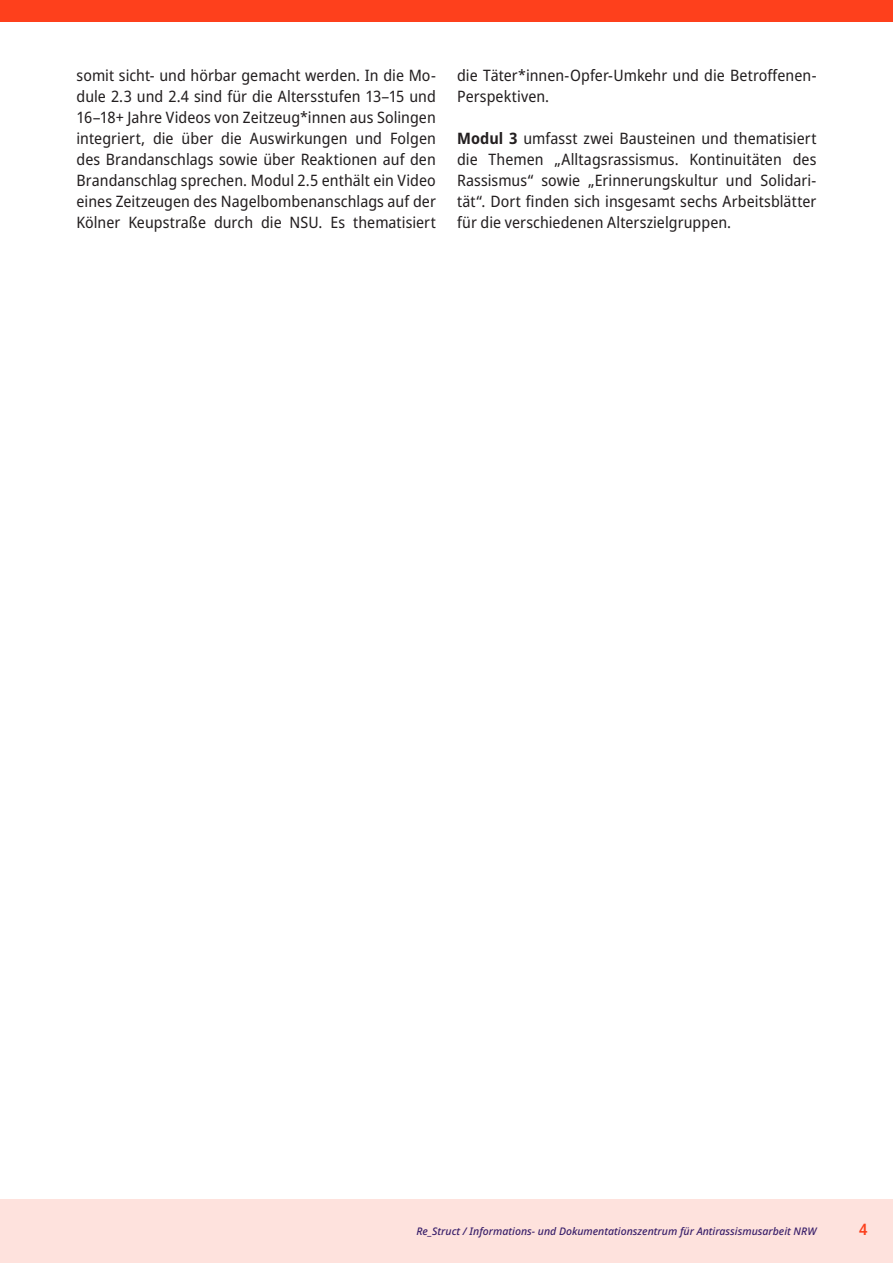
<style>
.page{position:relative;width:893px;height:1263px;background:#fff}
.page>*{position:absolute;margin:0;border:0;box-sizing:border-box;transform-origin:0 0}
.t1{font:semi-condensed 15.75px/21px "Noto Sans";letter-spacing:.005em;color:#231f20;text-align:justify}
.t2{font:600 semi-condensed 15.75px "Noto Sans";color:#fb401d}
.t3{font:italic 500 10.5px "Noto Sans";color:#391f6a}
.s1{font-weight:700}
</style>
<div class="page">
<div style="left:0;top:1199px;width:893px;height:64px;background:#fee2dd"></div>
<div style="left:0;top:0;width:893px;height:21px;background:#fe401c"></div>
<p class="t1" style="left:77px;top:65px;width:361px">somit sicht- und hörbar gemacht werden. In die Mo&shy;dule 2.3 und 2.4 sind für die Altersstufen 13–15 und 16–18+ Jahre Videos von Zeitzeug*innen aus Solingen integriert, die über die Auswirkungen und Folgen des Brandanschlags sowie über Reaktionen auf den Brandanschlag sprechen. Modul 2.5 enthält ein Video eines Zeitzeugen des Nagelbombenanschlags auf der Kölner Keupstraße durch die NSU. Es thematisiert</p>
<p class="t1" style="left:457px;top:65px;width:361px">die Täter*innen-Opfer-Umkehr und die Betroffenen-<br>Perspektiven.</p>
<p class="t1" style="left:457px;top:128px;width:361px"><span class="s1">Modul 3</span> umfasst zwei Bausteinen und thematisiert die Themen „Alltagsrassismus. Kontinuitäten des Rassismus“ sowie „Erinnerungskultur und Solidari&shy;tät“. Dort finden sich insgesamt sechs Arbeitsblätter für die verschiedenen Alterszielgruppen.</p>
<p class="t3" style="left:416px;top:1224px;width:401px">Re_Struct / Informations- und Dokumentationszentrum für Antirassismusarbeit NRW</p>
<p class="t2" style="left:859px;top:1218px;width:10px">4</p>
</div>
